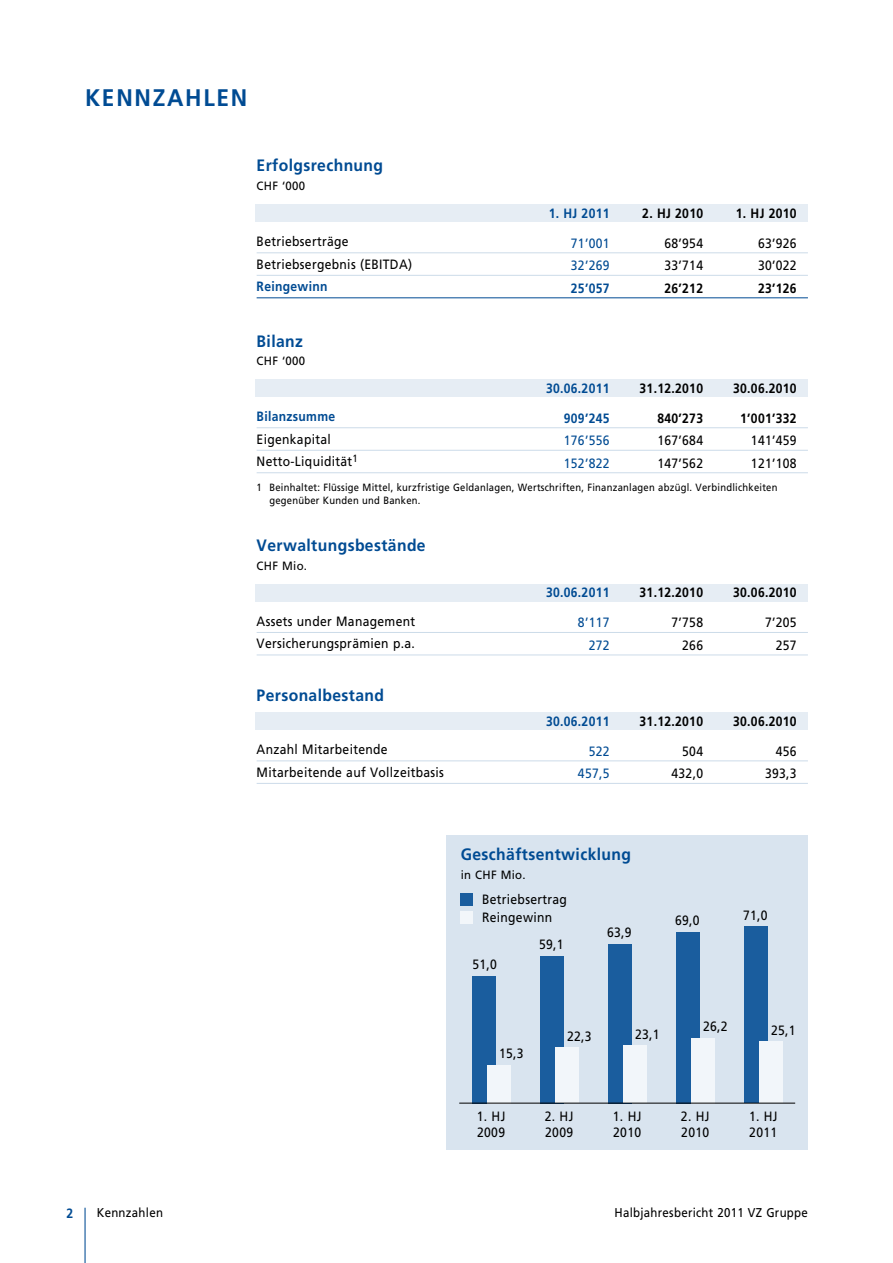
<style>
.page{position:relative;width:893px;height:1263px;background:#fff}
.page>*{position:absolute;margin:0;border:0;box-sizing:border-box;transform-origin:0 0}
.t1{font:700 24px "Frutiger LT";letter-spacing:.075em;color:#004b93;scale:.95 1}
.t2{font:700 16.5px "Frutiger LT";letter-spacing:.025em;color:#004b93;scale:.95 1}
.t3{font:13.5px/22.5px "Frutiger LT";letter-spacing:.025em;color:#000;scale:.9 1}
.t4{font:700 13.5px "Frutiger LT";letter-spacing:.025em;color:#000;scale:.9 1}
.t5{font:700 13.5px "Frutiger LT";letter-spacing:.025em;color:#004b93;scale:.9 1}
.t6{font:13.5px/22.5px "Frutiger LT";letter-spacing:.025em;color:#004b93;scale:.9 1}
.t7{font:12.75px "Frutiger LT";letter-spacing:.025em;color:#000;scale:.9 1}
.t8{font:12px "Frutiger LT";letter-spacing:.025em;color:#000;scale:.95 1}
.t9{font:10.5px/12.6px "Frutiger LT";letter-spacing:.025em;color:#000;scale:.9 1}
</style>
<div class="page">
<hr style="left:85px;top:1208px;width:1px;height:55px;background:#004b93">
<div style="left:255px;top:205px;width:553px;height:17px;background:#e6edf4"></div>
<hr style="left:257px;top:252px;width:551px;height:1px;background:#ccdbe9">
<hr style="left:257px;top:275px;width:551px;height:1px;background:#ccdbe9">
<hr style="left:257px;top:297px;width:551px;height:1px;background:#004b93">
<div style="left:255px;top:380px;width:553px;height:17px;background:#e6edf4"></div>
<hr style="left:257px;top:427px;width:551px;height:1px;background:#ccdbe9">
<hr style="left:257px;top:450px;width:551px;height:1px;background:#ccdbe9">
<hr style="left:257px;top:472px;width:551px;height:1px;background:#ccdbe9">
<div style="left:255px;top:584px;width:553px;height:17px;background:#e6edf4"></div>
<hr style="left:257px;top:632px;width:551px;height:1px;background:#ccdbe9">
<hr style="left:257px;top:655px;width:551px;height:1px;background:#ccdbe9">
<div style="left:255px;top:713px;width:553px;height:17px;background:#e6edf4"></div>
<hr style="left:257px;top:760px;width:551px;height:1px;background:#ccdbe9">
<hr style="left:257px;top:783px;width:551px;height:1px;background:#ccdbe9">
<div style="left:446px;top:836px;width:362px;height:314px;background:#d9e4ef"></div>
<div style="left:460px;top:893px;width:13px;height:13px;background:#1a5d9e"></div>
<div style="left:460px;top:911px;width:13px;height:13px;background:#f2f6fa"></div>
<div style="left:744px;top:926px;width:24px;height:177px;background:#1a5d9e"></div>
<div style="left:759px;top:1041px;width:23px;height:62px;background:#f2f6fa"></div>
<div style="left:676px;top:931px;width:24px;height:172px;background:#1a5d9e"></div>
<div style="left:691px;top:1038px;width:23px;height:65px;background:#f2f6fa"></div>
<div style="left:472px;top:976px;width:24px;height:127px;background:#1a5d9e"></div>
<div style="left:487px;top:1065px;width:23px;height:38px;background:#f2f6fa"></div>
<div style="left:540px;top:956px;width:24px;height:147px;background:#1a5d9e"></div>
<div style="left:555px;top:1048px;width:23px;height:55px;background:#f2f6fa"></div>
<div style="left:608px;top:944px;width:24px;height:159px;background:#1a5d9e"></div>
<div style="left:623px;top:1046px;width:23px;height:57px;background:#f2f6fa"></div>
<hr style="left:459px;top:1103px;width:336px;height:1px;background:#000">
<h1 class="t1" style="left:85px;top:84px;width:172px">KENNZAHLEN</h1>
<p class="t2" style="left:257px;top:156px;width:135px">Erfolgsrechnung</p>
<p class="t8" style="left:257px;top:179px;width:53px">CHF ‘000</p>
<p class="t3" style="left:257px;top:230px;width:174px">Betriebserträge<br>Betriebsergebnis (EBITDA)</p>
<p class="t5" style="left:257px;top:278px;width:80px">Reingewinn</p>
<p class="t2" style="left:257px;top:331px;width:50px">Bilanz</p>
<p class="t8" style="left:257px;top:354px;width:53px">CHF ‘000</p>
<p class="t5" style="left:257px;top:408px;width:89px">Bilanzsumme</p>
<p class="t3" style="left:257px;top:428px;width:114px">Eigenkapital<br>Netto-Liquidität<sup>1</sup></p>
<p class="t5" style="left:549px;top:205px;width:69px">1. HJ 2011</p>
<p class="t6" style="left:571px;top:232px;width:44px">71’001<br>32’269</p>
<p class="t5" style="left:571px;top:280px;width:44px">25’057</p>
<p class="t4" style="left:642px;top:205px;width:69px">2. HJ 2010</p>
<p class="t3" style="left:664px;top:232px;width:44px">68’954<br>33’714</p>
<p class="t4" style="left:664px;top:280px;width:44px">26’212</p>
<p class="t4" style="left:736px;top:205px;width:69px">1. HJ 2010</p>
<p class="t3" style="left:758px;top:232px;width:44px">63’926<br>30’022</p>
<p class="t4" style="left:758px;top:280px;width:44px">23’126</p>
<p class="t5" style="left:546px;top:380px;width:72px">30.06.2011</p>
<p class="t5" style="left:564px;top:410px;width:52px">909’245</p>
<p class="t6" style="left:564px;top:429px;width:52px">176’556<br>152’822</p>
<p class="t4" style="left:640px;top:380px;width:72px">31.12.2010</p>
<p class="t4" style="left:657px;top:410px;width:52px">840’273</p>
<p class="t3" style="left:657px;top:429px;width:52px">167’684<br>147’562</p>
<p class="t4" style="left:733px;top:380px;width:72px">30.06.2010</p>
<p class="t4" style="left:740px;top:410px;width:64px">1’001’332</p>
<p class="t3" style="left:751px;top:429px;width:52px">141’459<br>121’108</p>
<p class="t9" style="left:269px;top:481px;width:566px;text-indent:-13px">1 Beinhaltet: Flüssige Mittel, kurzfristige Geldanlagen, Wertschriften, Finanzanlagen abzügl. Verbindlichkeiten gegenüber Kunden und Banken.</p>
<p class="t2" style="left:257px;top:536px;width:179px">Verwaltungsbestände</p>
<p class="t8" style="left:257px;top:559px;width:55px">CHF Mio.</p>
<p class="t5" style="left:546px;top:585px;width:72px">30.06.2011</p>
<p class="t4" style="left:640px;top:585px;width:72px">31.12.2010</p>
<p class="t4" style="left:733px;top:585px;width:72px">30.06.2010</p>
<p class="t3" style="left:257px;top:610px;width:178px">Assets under Management<br>Versicherungsprämien p.a.</p>
<p class="t3" style="left:671px;top:611px;width:37px;text-align:right">7’758<br>266</p>
<p class="t6" style="left:578px;top:611px;width:37px;text-align:right">8’117<br>272</p>
<p class="t3" style="left:765px;top:611px;width:37px;text-align:right">7’205<br>257</p>
<p class="t2" style="left:257px;top:685px;width:136px">Personalbestand</p>
<p class="t5" style="left:546px;top:713px;width:72px">30.06.2011</p>
<p class="t4" style="left:640px;top:713px;width:72px">31.12.2010</p>
<p class="t4" style="left:733px;top:713px;width:72px">30.06.2010</p>
<p class="t3" style="left:257px;top:738px;width:210px">Anzahl Mitarbeitende<br>Mitarbeitende auf Vollzeitbasis</p>
<p class="t3" style="left:671px;top:740px;width:37px;text-align:right">504<br>432,0</p>
<p class="t6" style="left:578px;top:740px;width:37px;text-align:right">522<br>457,5</p>
<p class="t3" style="left:765px;top:740px;width:37px;text-align:right">456<br>393,3</p>
<p class="t2" style="left:461px;top:845px;width:181px">Geschäftsentwicklung</p>
<p class="t8" style="left:461px;top:867px;width:70px">in CHF Mio.</p>
<p class="t3" style="left:482px;top:890px;width:96px;line-height:18.1px">Betriebsertrag<br>Reingewinn</p>
<p class="t3" style="left:607px;top:921px;width:29px">63,9</p>
<p class="t3" style="left:539px;top:933px;width:29px">59,1</p>
<p class="t3" style="left:472px;top:953px;width:29px">51,0</p>
<p class="t3" style="left:675px;top:909px;width:29px">69,0</p>
<p class="t3" style="left:743px;top:904px;width:29px">71,0</p>
<p class="t3" style="left:499px;top:1042px;width:29px">15,3</p>
<p class="t3" style="left:567px;top:1025px;width:29px">22,3</p>
<p class="t3" style="left:635px;top:1023px;width:29px">23,1</p>
<p class="t3" style="left:703px;top:1015px;width:29px">26,2</p>
<p class="t3" style="left:771px;top:1019px;width:29px">25,1</p>
<p class="t3" style="left:477px;top:1108px;width:33px;line-height:16.2px">1. HJ<br>2009</p>
<p class="t3" style="left:545px;top:1108px;width:33px;line-height:16.2px">2. HJ<br>2009</p>
<p class="t3" style="left:613px;top:1108px;width:33px;line-height:16.2px">1. HJ<br>2010</p>
<p class="t3" style="left:681px;top:1108px;width:33px;line-height:16.2px">2. HJ<br>2010</p>
<p class="t3" style="left:749px;top:1108px;width:33px;line-height:16.2px">1. HJ<br>2011</p>
<p class="t5" style="left:67px;top:1205px;width:9px">2</p>
<p class="t7" style="left:97px;top:1205px;width:75px">Kennzahlen</p>
<p class="t7" style="left:614px;top:1205px;width:217px">Halbjahresbericht 2011 VZ Gruppe</p>
</div>
